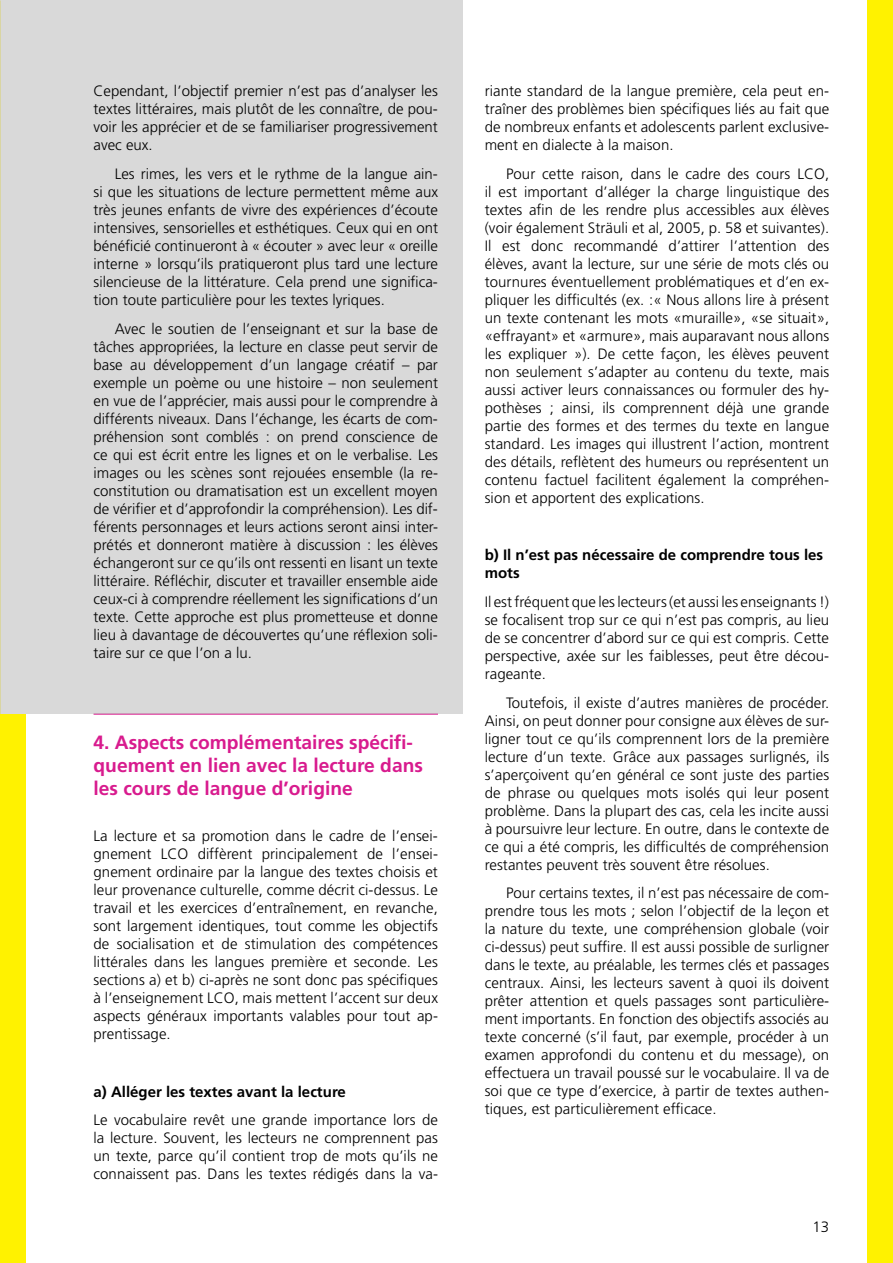
<style>
.page{position:relative;width:893px;height:1263px;background:#fff}
.page>*{position:absolute;margin:0;border:0;box-sizing:border-box;transform-origin:0 0}
.t1{font:700 19.2px/23.1px "Frutiger LT Pro";color:#d81b8e}
.t2{font:300 15px/18px "Frutiger LT Pro";letter-spacing:.005em;color:#000;text-align:justify}
.t3{font:700 15px/18px "Frutiger";color:#000}
.t4{font:700 15px "Frutiger LT Pro";color:#000}
.t5{font:300 15px "Frutiger";color:#000}
</style>
<div class="page">
<hr style="left:94px;top:714px;width:344px;height:1px;background:#d81b8e">
<div style="left:0;top:0;width:462px;height:714px;background:#d9d9d9"></div>
<div style="left:0;top:714px;width:26px;height:549px;background:#fff200"></div>
<div style="left:867px;top:0;width:26px;height:1263px;background:#fff200"></div>
<p class="t2" style="left:94px;top:82px;width:346px">Cependant, l’objectif premier n’est pas d’analyser les textes littéraires, mais plutôt de les connaître, de pou&shy;voir les apprécier et de se familiariser progressivement avec eux.</p>
<p class="t2" style="left:94px;top:165px;width:346px;text-indent:21px">Les rimes, les vers et le rythme de la langue ain&shy;si que les situations de lecture permettent même aux très jeunes enfants de vivre des expériences d’écoute intensives, sensorielles et esthétiques. Ceux qui en ont bénéficié continueront à « écouter » avec leur « oreille interne » lorsqu’ils pratiqueront plus tard une lecture silencieuse de la littérature. Cela prend une significa&shy;tion toute particulière pour les textes lyriques.</p>
<p class="t2" style="left:94px;top:319px;width:346px;text-indent:21px">Avec le soutien de l’enseignant et sur la base de tâches appropriées, la lecture en classe peut servir de base au développement d’un langage créatif – par exemple un poème ou une histoire – non seulement en vue de l’apprécier, mais aussi pour le comprendre à différents niveaux. Dans l’échange, les écarts de com&shy;préhension sont comblés : on prend conscience de ce qui est écrit entre les lignes et on le verbalise. Les images ou les scènes sont rejouées ensemble (la re&shy;constitution ou dramatisation est un excellent moyen de vérifier et d’approfondir la compréhension). Les dif&shy;férents personnages et leurs actions seront ainsi inter&shy;prétés et donneront matière à discussion : les élèves échangeront sur ce qu’ils ont ressenti en lisant un texte littéraire. Réfléchir, discuter et travailler ensemble aide ceux-ci à comprendre réellement les significations d’un texte. Cette approche est plus prometteuse et donne lieu à davantage de découvertes qu’une réflexion soli&shy;taire sur ce que l’on a lu.</p>
<p class="t1" style="left:94px;top:730px;width:331px">4. Aspects complémentaires spécifi&shy;quement en lien avec la lecture dans les cours de langue d’origine</p>
<p class="t2" style="left:94px;top:827px;width:346px">La lecture et sa promotion dans le cadre de l’ensei&shy;gnement LCO diffèrent principalement de l’ensei&shy;gnement ordinaire par la langue des textes choisis et leur provenance culturelle, comme décrit ci-dessus. Le travail et les exercices d’entraînement, en revanche, sont largement identiques, tout comme les objectifs de socialisation et de stimulation des compétences littérales dans les langues première et seconde. Les sections a) et b) ci-après ne sont donc pas spécifiques à l’enseignement LCO, mais mettent l’accent sur deux aspects généraux importants valables pour tout ap&shy;prentissage.</p>
<p class="t4" style="left:94px;top:1082px;width:254px">a) Alléger les textes avant la lecture</p>
<p class="t2" style="left:94px;top:1111px;width:346px">Le vocabulaire revêt une grande importance lors de la lecture. Souvent, les lecteurs ne comprennent pas un texte, parce qu’il contient trop de mots qu’ils ne connaissent pas. Dans les textes rédigés dans la va-</p>
<p class="t2" style="left:485px;top:82px;width:346px">riante standard de la langue première, cela peut en&shy;traîner des problèmes bien spécifiques liés au fait que de nombreux enfants et adolescents parlent exclusive&shy;ment en dialecte à la maison.</p>
<p class="t2" style="left:485px;top:165px;width:346px;text-indent:21px">Pour cette raison, dans le cadre des cours LCO, il est important d’alléger la charge linguistique des textes afin de les rendre plus accessibles aux élèves (voir également Sträuli et al, 2005, p. 58 et suivantes).<br>Il est donc recommandé d’attirer l’attention des élèves, avant la lecture, sur une série de mots clés ou tournures éventuellement problématiques et d’en ex&shy;pliquer les difficultés (ex. :« Nous allons lire à présent un texte contenant les mots «muraille», «se situait», «effrayant» et «armure», mais auparavant nous allons les expliquer »). De cette façon, les élèves peuvent non seulement s’adapter au contenu du texte, mais aussi activer leurs connaissances ou formuler des hy&shy;pothèses ; ainsi, ils comprennent déjà une grande partie des formes et des termes du texte en langue standard. Les images qui illustrent l’action, montrent des détails, reflètent des humeurs ou représentent un contenu factuel facilitent également la compréhen&shy;sion et apportent des explications.</p>
<p class="t3" style="left:485px;top:546px;width:340px">b) Il n’est pas nécessaire de comprendre tous les mots</p>
<p class="t2" style="left:485px;top:593px;width:346px">Il est fréquent que les lecteurs (et aussi les enseignants !) se focalisent trop sur ce qui n’est pas compris, au lieu de se concentrer d’abord sur ce qui est compris. Cette perspective, axée sur les faiblesses, peut être décou&shy;rageante.</p>
<p class="t2" style="left:485px;top:693px;width:346px;text-indent:21px">Toutefois, il existe d’autres manières de procéder.<br>Ainsi, on peut donner pour consigne aux élèves de sur&shy;ligner tout ce qu’ils comprennent lors de la première lecture d’un texte. Grâce aux passages surlignés, ils s’aperçoivent qu’en général ce sont juste des parties de phrase ou quelques mots isolés qui leur posent problème. Dans la plupart des cas, cela les incite aussi à poursuivre leur lecture. En outre, dans le contexte de ce qui a été compris, les difficultés de compréhension restantes peuvent très souvent être résolues.</p>
<p class="t2" style="left:485px;top:884px;width:346px;text-indent:21px">Pour certains textes, il n’est pas nécessaire de com&shy;prendre tous les mots ; selon l’objectif de la leçon et la nature du texte, une compréhension globale (voir ci-dessus) peut suffire. Il est aussi possible de surligner dans le texte, au préalable, les termes clés et passages centraux. Ainsi, les lecteurs savent à quoi ils doivent prêter attention et quels passages sont particulière&shy;ment importants. En fonction des objectifs associés au texte concerné (s’il faut, par exemple, procéder à un examen approfondi du contenu et du message), on effectuera un travail poussé sur le vocabulaire. Il va de soi que ce type d’exercice, à partir de textes authen&shy;tiques, est particulièrement efficace.</p>
<p class="t5" style="left:812px;top:1218px;width:18px">13</p>
</div>
